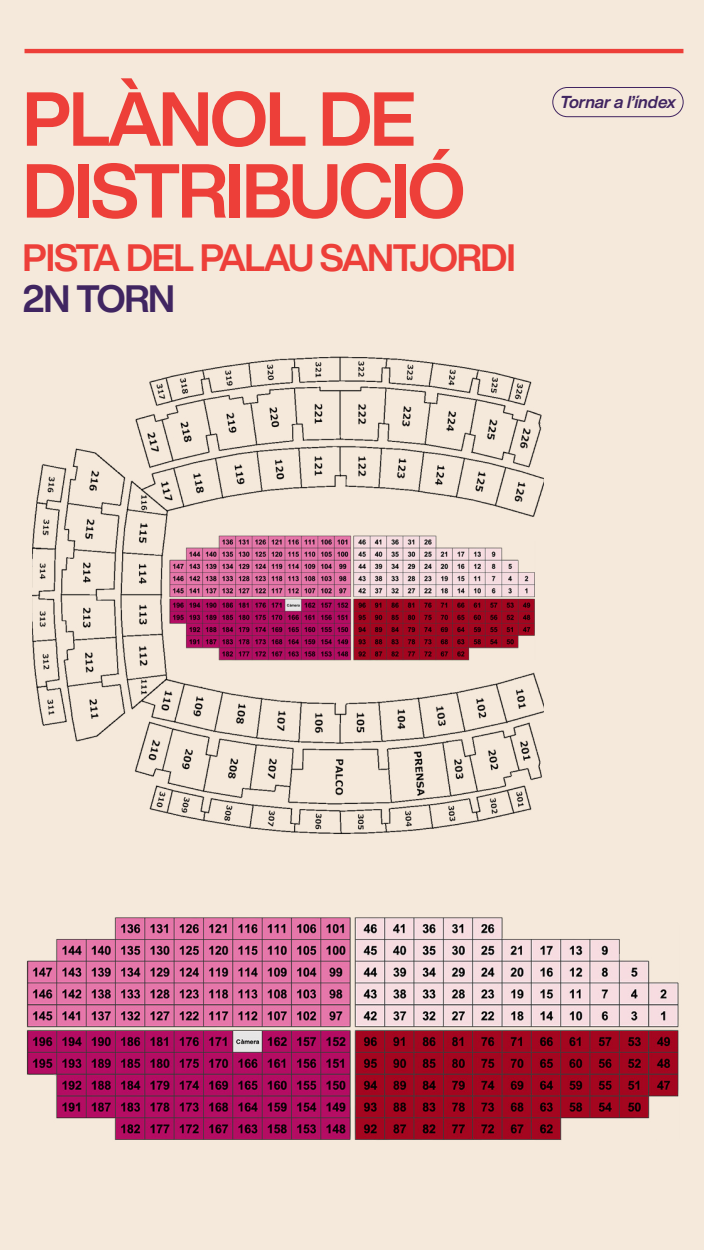
<style>
.page{position:relative;width:704px;height:1250px;background:#fff}
.page>*{position:absolute;margin:0;border:0;box-sizing:border-box;transform-origin:0 0}
.t1{font:700 75px/71.9px "Helvetica Now Display";letter-spacing:-.03em;color:#ed3f39}
.t2{font:700 37.5px "Helvetica Now Display";letter-spacing:-.035em;color:#ed3f39}
.t3{font:700 37.5px "Helvetica Now Display";letter-spacing:-.03em;color:#402561}
.t4{font:italic 700 17px "Helvetica Now Display";color:#402561}
</style>
<div class="page">
<div style="left:0;top:0;width:703px;height:1250px;background:#f5e9db"></div>
<hr style="left:24px;top:49px;width:659px;height:4px;background:#ed3f39">
<img style="left:32px;top:356px;width:511px;height:478px">
<img style="left:26px;top:917px;width:653px;height:223px">
<div style="left:552px;top:87px;width:131px;height:30px;border:1px solid #412561;border-radius:15px"></div>
<h1 class="t1" style="left:22px;top:83px;width:444px">PLÀNOL DE<br>DISTRIBUCIÓ</h1>
<p class="t2" style="left:22px;top:231px;width:494px">PISTA DEL PALAU SANTJORDI</p>
<p class="t3" style="left:22px;top:272px;width:154px">2N TORN</p>
<p class="t4" style="left:560px;top:90px;width:117px">Tornar a l’índex</p>
</div>
